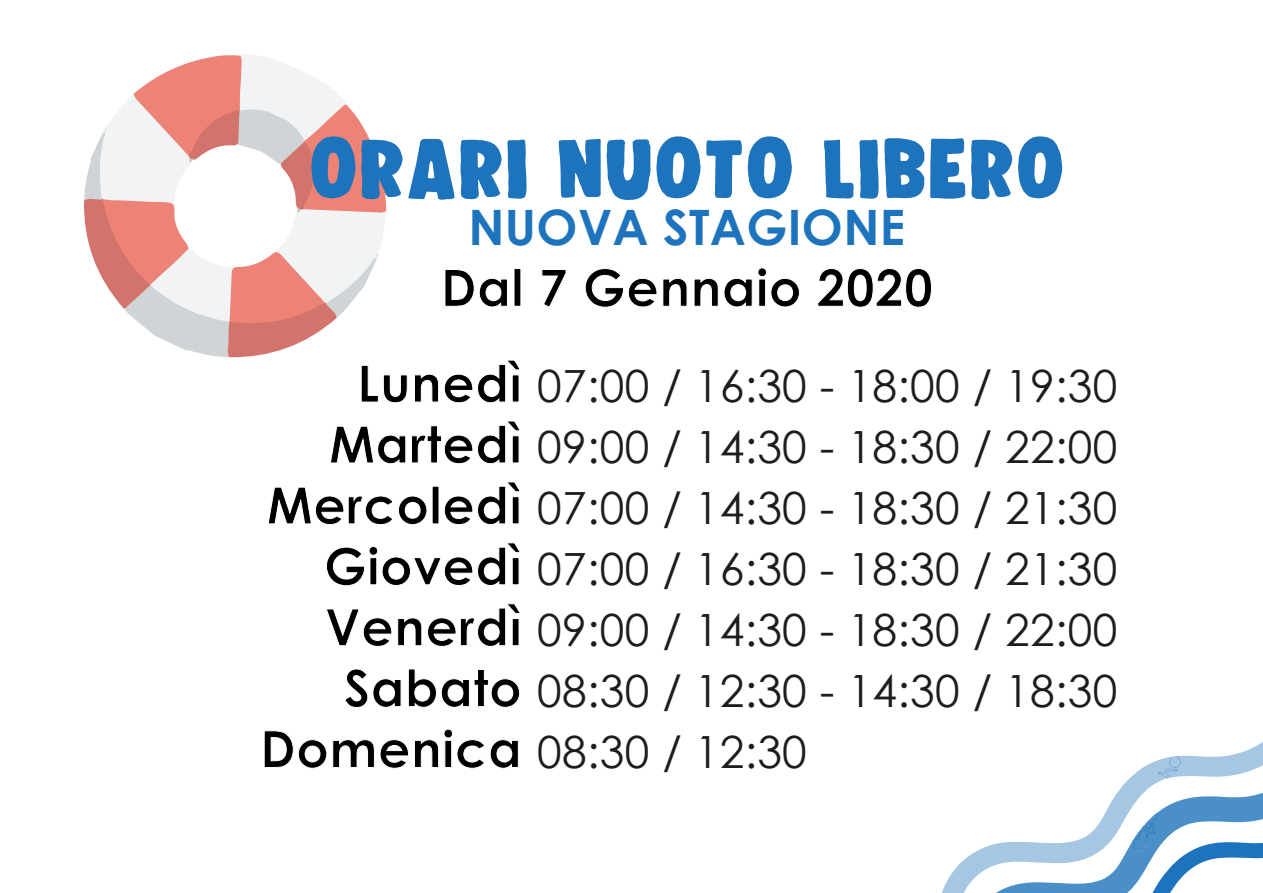
<style>
.page{position:relative;width:1263px;height:893px;background:#fff}
.page>*{position:absolute;margin:0;border:0;box-sizing:border-box;transform-origin:0 0}
.t1{font:85.5px "DK Display Patrol";letter-spacing:.01em;color:#1e74bc}
.t2{font:700 51.3px "Century Gothic";letter-spacing:.01em;color:#000}
.t3{font:700 51.15px/60.9px "Century Gothic";letter-spacing:.01em;color:#000;text-align:right}
.t4{font:700 48.9px "Century Gothic";letter-spacing:.01em;color:#1e74bc}
.t5{font:44.4px/60.9px "Century Gothic";letter-spacing:.01em;color:#1d1d1b;text-align:justify}
</style>
<div class="page">
<svg style="left:84px;top:54px;width:302px;height:303px"></svg>
<svg style="left:942px;top:742px;width:321px;height:151px"></svg>
<svg style="left:959px;top:752px;width:304px;height:141px"></svg>
<h1 class="t1" style="left:309px;top:120px;width:757px">ORARI NUOTO LIBERO</h1>
<p class="t4" style="left:468px;top:190px;width:438px">NUOVA STAGIONE</p>
<p class="t2" style="left:441px;top:249px;width:494px">Dal 7 Gennaio 2020</p>
<p class="t3" style="left:260px;top:351px;width:263px">Lunedì<br>Martedì<br>Mercoledì<br>Giovedì<br>Venerdì<br>Sabato<br>Domenica</p>
<p class="t5" style="left:537px;top:355px;width:582px">07:00 / 16:30 - 18:00 / 19:30<br>09:00 / 14:30 - 18:30 / 22:00<br>07:00 / 14:30 - 18:30 / 21:30<br>07:00 / 16:30 - 18:30 / 21:30<br>09:00 / 14:30 - 18:30 / 22:00<br>08:30 / 12:30 - 14:30 / 18:30<br>08:30 / 12:30</p>
</div>
